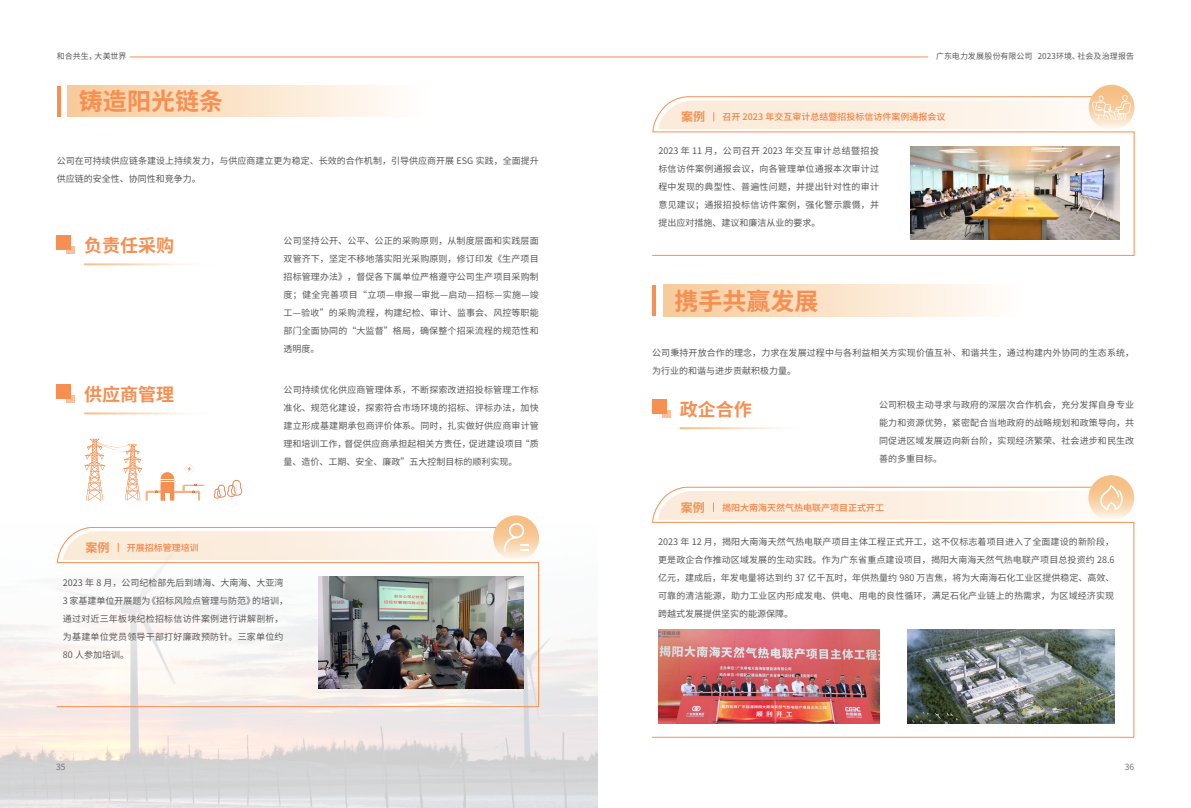
<style>
.page{position:relative;width:1191px;height:808px;background:#fff}
.page>*{position:absolute;margin:0;border:0;box-sizing:border-box;transform-origin:0 0}
.t1{font:700 24px "Source Han Sans CN";color:#f58f52}
.t2{font:700 18px "Source Han Sans CN";color:#f58f52}
.t3{font:700 12px "Source Han Sans CN";color:#f58f52}
.t4{font:9px/18px "Source Han Sans CN";letter-spacing:.01em;color:#595757;text-align:justify}
.t5{font:500 9px "Source Han Sans CN";color:#f58043}
.t6{font:8.5px "Source Han Sans CN";color:#727171}
.t7{font:8px "Source Han Sans CN";letter-spacing:.01em;color:#595757}
</style>
<div class="page">
<img style="left:0;top:562px;width:597px;height:246px">
<div style="left:68px;top:86px;width:364px;height:31px;background:linear-gradient(to right,#f7cb9b,#fff)"></div>
<div style="left:663px;top:285px;width:364px;height:31px;background:linear-gradient(to right,#f7cb9b,#fff)"></div>
<svg style="left:57px;top:236px;width:18px;height:17px"></svg>
<svg style="left:652px;top:399px;width:18px;height:18px"></svg>
<svg style="left:57px;top:385px;width:18px;height:18px"></svg>
<svg style="left:56px;top:544px;width:483px;height:164px"></svg>
<svg style="left:652px;top:505px;width:482px;height:233px"></svg>
<svg style="left:652px;top:114px;width:482px;height:142px"></svg>
<hr style="left:57px;top:86px;width:4px;height:31px;background:#f58f52">
<hr style="left:652px;top:285px;width:4px;height:31px;background:#f58f52">
<svg style="left:493px;top:515px;width:46px;height:46px"></svg>
<svg style="left:1088px;top:475px;width:46px;height:45px"></svg>
<div style="left:1088px;top:85px;width:46px;height:45px;background:#f6bf85;border-radius:23px"></div>
<img style="left:318px;top:577px;width:205px;height:112px">
<img style="left:658px;top:629px;width:221px;height:94px">
<img style="left:907px;top:629px;width:207px;height:94px">
<img style="left:910px;top:146px;width:209px;height:94px">
<svg style="left:658px;top:95px;width:477px;height:34px"></svg>
<svg style="left:658px;top:485px;width:477px;height:35px"></svg>
<svg style="left:63px;top:523px;width:476px;height:37px"></svg>
<svg style="left:84px;top:439px;width:120px;height:62px"></svg>
<svg style="left:214px;top:480px;width:28px;height:21px"></svg>
<hr style="left:130px;top:57px;width:798px;height:1px;background:#f58f52">
<p class="t7" style="left:57px;top:52px;width:71px">和合共生，大美世界</p>
<p class="t7" style="left:936px;top:52px;width:200px">广东电力发展股份有限公司 2023环境、社会及治理报告</p>
<h1 class="t1" style="left:79px;top:88px;width:145px">铸造阳光链条</h1>
<p class="t4" style="left:57px;top:151px;width:484px">公司在可持续供应链条建设上持续发力，与供应商建立更为稳定、长效的合作机制，引导供应商开展 ESG 实践，全面提升供应链的安全性、协同性和竞争力。</p>
<h2 class="t2" style="left:84px;top:235px;width:91px">负责任采购</h2>
<h2 class="t2" style="left:84px;top:384px;width:91px">供应商管理</h2>
<h3 class="t3" style="left:86px;top:541px;width:25px">案例</h3>
<p class="t5" style="left:127px;top:543px;width:73px">开展招标管理培训</p>
<p class="t4" style="left:283px;top:232px;width:257px">公司坚持公开、公平、公正的采购原则，从制度层面和实践层面双管齐下，坚定不移地落实阳光采购原则，修订印发《生产项目招标管理办法》，督促各下属单位严格遵守公司生产项目采购制度；健全完善项目“立项—申报—审批—启动—招标—实施—竣工—验收”的采购流程，构建纪检、审计、监事会、风控等职能部门全面协同的“大监督”格局，确保整个招采流程的规范性和透明度。</p>
<p class="t4" style="left:283px;top:381px;width:257px">公司持续优化供应商管理体系，不断探索改进招投标管理工作标准化、规范化建设，探索符合市场环境的招标、评标办法，加快建立形成基建期承包商评价体系。同时，扎实做好供应商审计管理和培训工作，督促供应商承担起相关方责任，促进建设项目“质量、造价、工期、安全、廉政”五大控制目标的顺利实现。</p>
<p class="t4" style="left:63px;top:574px;width:227px;text-align:left">2023 年 8 月，公司纪检部先后到靖海、大南海、大亚湾<br>3 家基建单位开展题为《招标风险点管理与防范》的培训，通过对近三年板块纪检招标信访件案例进行讲解剖析，为基建单位党员领导干部打好廉政预防针。三家单位约<br>80 人参加培训。</p>
<h3 class="t3" style="left:681px;top:110px;width:25px">案例</h3>
<p class="t5" style="left:722px;top:112px;width:225px">召开 2023 年交互审计总结暨招投标信访件案例通报会议</p>
<p class="t4" style="left:658px;top:142px;width:222px">2023 年 11 月，公司召开 2023 年交互审计总结暨招投标信访件案例通报会议，向各管理单位通报本次审计过程中发现的典型性、普遍性问题，并提出针对性的审计意见建议；通报招投标信访件案例，强化警示震慑，并提出应对措施、建议和廉洁从业的要求。</p>
<h1 class="t1" style="left:674px;top:287px;width:145px">携手共赢发展</h1>
<p class="t4" style="left:652px;top:344px;width:483px">公司秉持开放合作的理念，力求在发展过程中与各利益相关方实现价值互补、和谐共生，通过构建内外协同的生态系统，为行业的和谐与进步贡献积极力量。</p>
<h2 class="t2" style="left:679px;top:399px;width:73px">政企合作</h2>
<p class="t4" style="left:879px;top:396px;width:257px">公司积极主动寻求与政府的深层次合作机会，充分发挥自身专业能力和资源优势，紧密配合当地政府的战略规划和政策导向，共同促进区域发展迈向新台阶，实现经济繁荣、社会进步和民生改善的多重目标。</p>
<h3 class="t3" style="left:681px;top:501px;width:25px">案例</h3>
<p class="t5" style="left:722px;top:502px;width:163px">揭阳大南海天然气热电联产项目正式开工</p>
<p class="t4" style="left:658px;top:532px;width:458px">2023 年 12 月，揭阳大南海天然气热电联产项目主体工程正式开工，这不仅标志着项目进入了全面建设的新阶段，更是政企合作推动区域发展的生动实践。作为广东省重点建设项目，揭阳大南海天然气热电联产项目总投资约 28.6亿元，建成后，年发电量将达到约 37 亿千瓦时，年供热量约 980 万吉焦，将为大南海石化工业区提供稳定、高效、可靠的清洁能源，助力工业区内形成发电、供电、用电的良性循环，满足石化产业链上的热需求，为区域经济实现跨越式发展提供坚实的能源保障。</p>
<p class="t6" style="left:56px;top:762px;width:11px">35</p>
<p class="t6" style="left:1124px;top:762px;width:11px">36</p>
</div>
